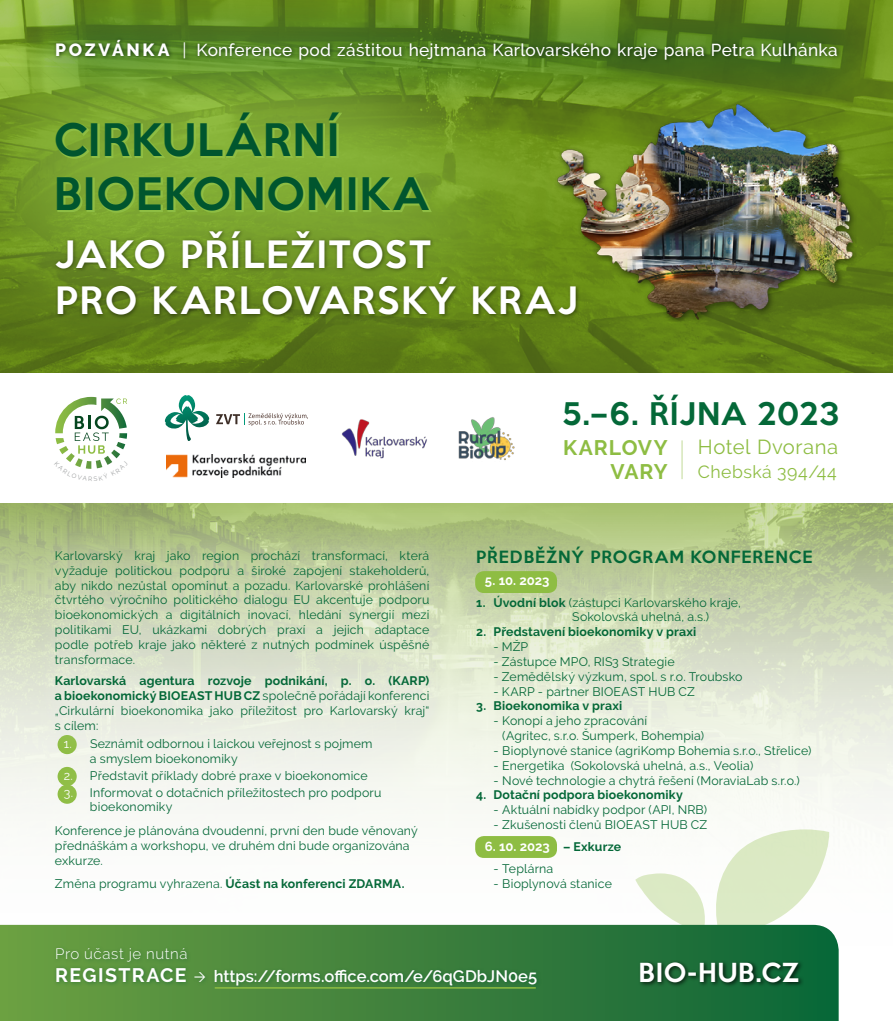
<style>
.page{position:relative;width:893px;height:1021px;background:#fff}
.page>*{position:absolute;margin:0;border:0;box-sizing:border-box;transform-origin:0 0}
.t1{font:500 40.95px/54px "Keep Calm";letter-spacing:.025em;color:#00552e}
.t2{font:500 34.5px/46.5px "Keep Calm";letter-spacing:.045em;color:#fff}
.t3{font:500 28.5px "Keep Calm";letter-spacing:.03em;color:#046838}
.t4{font:500 24px "Keep Calm";letter-spacing:.035em;color:#fff}
.t5{font:700 21px/24px "Raleway";letter-spacing:.04em;color:#8ebd43;text-align:right}
.t6{font:20.25px "Raleway";letter-spacing:.025em;color:#8ebd43}
.t7{font:700 19.5px "Raleway";letter-spacing:.065em;color:#fff}
.t8{font:17.7px "Raleway";letter-spacing:.03em;color:#8ebd43}
.t9{font:500 17.25px "Raleway";letter-spacing:.02em;color:#fff}
.t10{font:600 16.5px "Raleway";color:#fff}
.t11{font:500 15.45px "Keep Calm";letter-spacing:.06em;color:#046838}
.t12{font:300 15px "Raleway";letter-spacing:.04em;color:#fff}
.t13{font:700 13.05px "Raleway";letter-spacing:-.005em;color:#fff}
.t14{font:12.3px/14.9px "Raleway";letter-spacing:.015em;color:#046838}
.t15{font:700 12.3px "Raleway";letter-spacing:.015em;color:#046838}
.s1{font-weight:800;font-size:17.7px}
.s2{font-weight:400;font-size:17.7px}
.s3{font-weight:700}
.s4{color:#fff}
.s5{font-weight:400}
.s6{font-size:12.3px;color:#046838}
</style>
<div class="page">
<svg style="left:0;top:503px;width:893px;height:355px"></svg>
<img style="left:587px;top:0;width:306px;height:373px">
<div style="left:0;top:0;width:587px;height:373px;background:#8ebd43;opacity:.75"></div>
<svg style="left:55px;top:122px;width:36px;height:38px"></svg>
<div style="left:92px;top:124px;width:8px;height:34px;border:2px solid #8ebd43"></div>
<svg style="left:104px;top:113px;width:240px;height:47px"></svg>
<svg style="left:56px;top:176px;width:28px;height:37px"></svg>
<div style="left:87px;top:178px;width:8px;height:34px;border:2px solid #8ebd43"></div>
<svg style="left:98px;top:176px;width:247px;height:38px"></svg>
<div style="left:349px;top:178px;width:9px;height:34px;border:2px solid #8ebd43"></div>
<svg style="left:362px;top:176px;width:71px;height:37px"></svg>
<div style="left:54px;top:228px;width:527px;height:92px;background:#000;opacity:.45"></div>
<img style="left:554px;top:113px;width:302px;height:209px">
<img style="left:166px;top:454px;width:140px;height:23px">
<svg style="left:165px;top:395px;width:44px;height:46px"></svg>
<svg style="left:216px;top:413px;width:92px;height:13px"></svg>
<img style="left:458px;top:417px;width:57px;height:43px">
<img style="left:341px;top:419px;width:86px;height:40px">
<div style="left:33px;top:529px;width:418px;height:383px;background:#fff;opacity:.75"></div>
<div style="left:475px;top:571px;width:82px;height:22px;background:#8ebd43;border-radius:9px"></div>
<div style="left:475px;top:836px;width:82px;height:22px;background:#8ebd43;border-radius:9px"></div>
<div style="left:3px;top:0;width:886px;height:113px;background:#00552e;opacity:.75"></div>
<svg style="left:635px;top:829px;width:194px;height:95px"></svg>
<hr style="left:681px;top:440px;width:2px;height:39px;background:#d6e6ba">
<svg style="left:0;top:924px;width:839px;height:96px"></svg>
<div style="left:53px;top:944px;width:488px;height:46px;background:#00552e;opacity:.45"></div>
<div style="left:637px;top:958px;width:167px;height:29px;background:#000;opacity:.75"></div>
<hr style="left:215px;top:987px;width:321px;height:1px;background:#8ebd43">
<svg style="left:195px;top:972px;width:10px;height:9px"></svg>
<svg style="left:55px;top:397px;width:73px;height:72px"></svg>
<p class="t9" style="left:55px;top:40px;width:784px"><span class="s1">POZVÁNK A</span> <span class="s2">|</span> Konference pod záštitou hejtmana Karlovarského kraje pana Petra Kulhánka</p>
<p class="t1" style="left:54px;top:109px;width:377px">CIRKULÁRNÍ<br>BIOEKONOMIKA</p>
<p class="t2" style="left:55px;top:228px;width:524px">JAKO PŘÍLEŽITOST<br>PRO KARLOVARSKÝ KRAJ</p>
<p class="t14" style="left:55px;top:548px;width:376px;text-align:justify">Karlovarský kraj jako region prochází transformací, která vyžaduje politickou podporu a široké zapojení stakeholderů, aby nikdo nezůstal opominut a pozadu. Karlovarské prohlášení čtvrtého výročního politického dialogu EU akcentuje podporu bioekonomických a digitálních inovací, hledání synergií mezi politikami EU, ukázkami dobrých praxí a jejich adaptace podle potřeb kraje jako některé z nutných podmínek úspěšné transformace.</p>
<p class="t14" style="left:55px;top:673px;width:376px;text-align:justify"><span class="s3">Karlovarská agentura rozvoje podnikání, p. o. (KARP) a bioekonomický BIOEAST HUB CZ</span> společně pořádají konferenci „Cirkulární bioekonomika jako příležitost pro Karlovarský kraj“ s cílem:</p>
<p class="t14" style="left:90px;top:736px;width:284px;text-indent:-26px"><span class="s4">1.</span> Seznámit odbornou i laickou veřejnost s pojmem a smyslem bioekonomiky</p>
<p class="t14" style="left:64px;top:767px;width:305px"><span class="s4">2.</span> Představit příklady dobré praxe v bioekonomice</p>
<p class="t14" style="left:90px;top:784px;width:293px;text-indent:-26px"><span class="s4">3.</span> Informovat o dotačních příležitostech pro podporu bioekonomiky</p>
<p class="t14" style="left:55px;top:823px;width:364px">Konference je plánována dvoudenní, první den bude věnovaný přednáškám a workshopu, ve druhém dni bude organizována exkurze.</p>
<p class="t15" style="left:55px;top:876px;width:351px"><span class="s5">Změna programu vyhrazena.</span> Účast na konferenci ZDARMA.</p>
<p class="t3" style="left:562px;top:389px;width:279px">5.–6. ŘÍJNA 2023</p>
<p class="t5" style="left:563px;top:436px;width:106px">KARLOVY<br>VARY</p>
<p class="t6" style="left:698px;top:435px;width:142px">Hotel Dvorana</p>
<p class="t8" style="left:698px;top:462px;width:141px">Chebská 394/44</p>
<p class="t11" style="left:476px;top:543px;width:338px">PŘEDBĚŽNÝ PROGRAM KONFERENCE</p>
<p class="t13" style="left:485px;top:573px;width:66px">5. 10. 2023</p>
<p class="t14" style="left:572px;top:595px;width:170px;text-indent:-96px"><span class="s3">1. Úvodní blok</span> (zástupci Karlovarského kraje,<br>Sokolovská uhelná, a.s.)</p>
<p class="t15" style="left:476px;top:625px;width:222px">2. Představení bioekonomiky v praxi</p>
<p class="t14" style="left:494px;top:639px;width:36px">- MŽP</p>
<p class="t14" style="left:494px;top:654px;width:183px">- Zástupce MPO, RIS3 Strategie</p>
<p class="t14" style="left:494px;top:669px;width:250px">- Zemědělský výzkum, spol. s r.o. Troubsko</p>
<p class="t14" style="left:494px;top:683px;width:203px">- KARP - partner BIOEAST HUB CZ</p>
<p class="t15" style="left:476px;top:699px;width:148px">3. Bioekonomika v praxi</p>
<p class="t14" style="left:502px;top:713px;width:203px;text-indent:-9px">- Konopí a jeho zpracování<br>(Agritec, s.r.o. Šumperk, Bohempia)</p>
<p class="t14" style="left:494px;top:743px;width:319px">- Bioplynové stanice (agriKomp Bohemia s.r.o., Střelice)</p>
<p class="t14" style="left:494px;top:758px;width:261px">- Energetika (Sokolovská uhelná, a.s., Veolia)</p>
<p class="t14" style="left:494px;top:772px;width:308px">- Nové technologie a chytrá řešení (MoraviaLab s.r.o.)</p>
<p class="t15" style="left:476px;top:788px;width:208px">4. Dotační podpora bioekonomiky</p>
<p class="t14" style="left:494px;top:802px;width:215px">- Aktuální nabídky podpor (API, NRB)</p>
<p class="t14" style="left:494px;top:817px;width:215px">- Zkušenosti členů BIOEAST HUB CZ</p>
<p class="t13" style="left:485px;top:839px;width:138px">6. 10. 2023 <span class="s6">– Exkurze</span></p>
<p class="t14" style="left:494px;top:860px;width:61px">- Teplárna</p>
<p class="t14" style="left:494px;top:875px;width:120px">- Bioplynová stanice</p>
<p class="t12" style="left:55px;top:945px;width:134px">Pro účast je nutná</p>
<p class="t7" style="left:55px;top:963px;width:133px">REGISTRACE</p>
<p class="t10" style="left:214px;top:966px;width:325px">https://forms.office.com/e/6qGDbJN0e5</p>
<p class="t4" style="left:638px;top:951px;width:162px">BIO-HUB.CZ</p>
</div>
